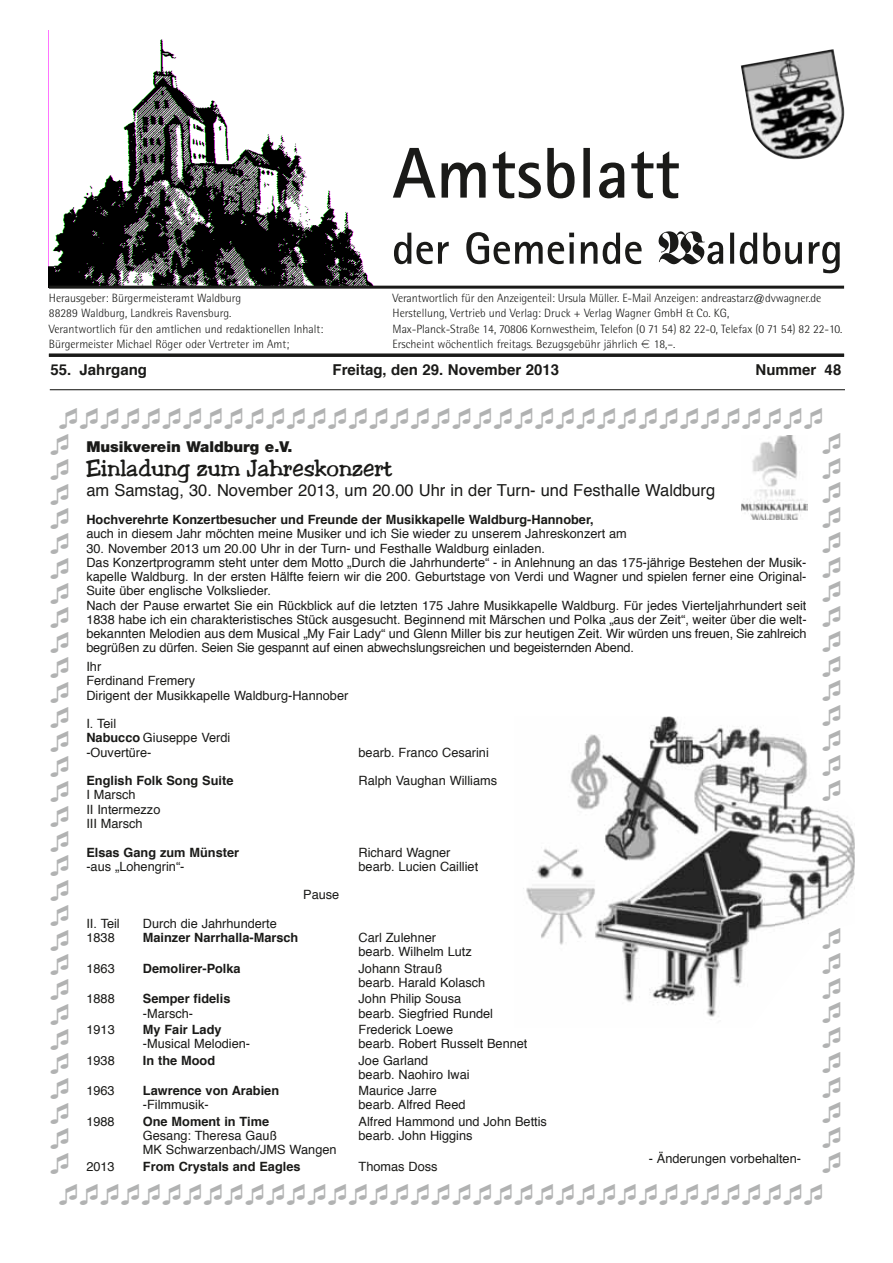
<style>
.page{position:relative;width:893px;height:1263px;background:#fff}
.page>*{position:absolute;margin:0;border:0;box-sizing:border-box;transform-origin:0 0}
.t1{font:30px/24.8px "Webdings";color:#b1b2b2;text-align:justify}
.t2{font:24px "Jester";color:#1a1a18}
.t3{font:16.5px "Helvetica";color:#1a1a18}
.t4{font:700 15px "Helvetica";color:#1a1a18}
.t5{font:900 15px "Helvetica Neue";color:#1a1a18}
.t6{font:12.75px/14.2px "Helvetica";color:#1a1a18}
.t7{font:700 12.75px "Helvetica";color:#1a1a18}
.t8{font:300 12px/15px "AT Rotis Semi Sans";color:#1a1a18}
.s1{font-family:"Eurofont";font-weight:400;font-size:10.5px}
.s2{font-weight:700}
</style>
<div class="page">
<hr style="left:50px;top:389px;width:795px;height:1px;background:#1a1a18">
<img style="left:49px;top:39px;width:331px;height:247px">
<hr style="left:49px;top:354px;width:795px;height:3px;background:#1a1a18">
<hr style="left:49px;top:286px;width:795px;height:3px;background:#1a1a18">
<img style="left:741px;top:49px;width:103px;height:110px">
<svg style="left:394px;top:231px;width:446px;height:42px"></svg>
<svg style="left:393px;top:148px;width:286px;height:50px"></svg>
<img style="left:741px;top:436px;width:66px;height:84px">
<img style="left:523px;top:716px;width:332px;height:301px">
<p class="t8" style="left:49px;top:292px;width:276px">Herausgeber: Bürgermeisteramt Waldburg<br>88289 Waldburg, Landkreis Ravensburg.<br>Verantwortlich für den amtlichen und redaktionellen Inhalt:<br>Bürgermeister Michael Röger oder Vertreter im Amt;</p>
<p class="t8" style="left:393px;top:292px;width:451px">Verantwortlich für den Anzeigenteil: Ursula Müller. E-Mail Anzeigen: andreastarz@dvwagner.de Herstellung, Vertrieb und Verlag: Druck + Verlag Wagner GmbH &amp; Co. KG,<br>Max-Planck-Straße 14, 70806 Kornwestheim, Telefon (0 71 54) 82 22-0, Telefax (0 71 54) 82 22-10.<br>Erscheint wöchentlich freitags. Bezugsgebühr jährlich <span class="s1">l</span> 18,–.</p>
<p class="t4" style="left:50px;top:363px;width:98px">55. Jahrgang</p>
<p class="t4" style="left:332px;top:363px;width:228px">Freitag, den 29. November 2013</p>
<p class="t4" style="left:755px;top:363px;width:87px">Nummer 48</p>
<h1 class="t1" style="left:54px;top:408px;width:777px">➢➢➢➢➢➢➢➢➢➢➢➢➢➢➢➢➢➢➢➢➢➢➢➢➢➢➢➢➢➢➢➢➢➢➢➢➢</h1>
<h1 class="t1" style="left:46px;top:434px;width:31px">➢ ➢ ➢ ➢ ➢ ➢ ➢ ➢ ➢ ➢ ➢ ➢ ➢ ➢ ➢ ➢ ➢ ➢ ➢ ➢ ➢ ➢ ➢ ➢ ➢ ➢ ➢ ➢ ➢ ➢</h1>
<h1 class="t1" style="left:818px;top:432px;width:31px">➢ ➢ ➢ ➢ ➢ ➢ ➢ ➢ ➢ ➢ ➢ ➢ ➢ ➢ ➢</h1>
<p class="t5" style="left:86px;top:441px;width:208px">Musikverein Waldburg e.V.</p>
<h2 class="t2" style="left:86px;top:454px;width:307px">Einladung zum Jahreskonzert</h2>
<p class="t3" style="left:86px;top:483px;width:630px">am Samstag, 30. November 2013, um 20.00 Uhr in der Turn- und Festhalle Waldburg</p>
<p class="t7" style="left:86px;top:514px;width:509px">Hochverehrte Konzertbesucher und Freunde der Musikkapelle Waldburg-Hannober,</p>
<p class="t6" style="left:86px;top:528px;width:542px">auch in diesem Jahr möchten meine Musiker und ich Sie wieder zu unserem Jahreskonzert am</p>
<p class="t6" style="left:86px;top:542px;width:722px">30. November 2013 um 20.00 Uhr in der Turn- und Festhalle Waldburg einladen.<br>Das Konzertprogramm steht unter dem Motto „Durch die Jahrhunderte“ - in Anlehnung an das 175-jährige Bestehen der Musik&shy;kapelle Waldburg. In der ersten Hälfte feiern wir die 200. Geburtstage von Verdi und Wagner und spielen ferner eine Original-Suite über englische Volkslieder.<br>Nach der Pause erwartet Sie ein Rückblick auf die letzten 175 Jahre Musikkapelle Waldburg. Für jedes Vierteljahrhundert seit 1838 habe ich ein charakteristisches Stück ausgesucht. Beginnend mit Märschen und Polka „aus der Zeit“, weiter über die welt&shy;bekannten Melodien aus dem Musical „My Fair Lady“ und Glenn Miller bis zur heutigen Zeit. Wir würden uns freuen, Sie zahlreich begrüßen zu dürfen. Seien Sie gespannt auf einen abwechslungsreichen und begeisternden Abend.</p>
<p class="t6" style="left:86px;top:661px;width:263px">Ihr<br>Ferdinand Fremery<br>Dirigent der Musikkapelle Waldburg-Hannober</p>
<p class="t6" style="left:86px;top:718px;width:146px">I. Teil<br><span class="s2">Nabucco</span> Giuseppe Verdi -Ouvertüre-</p>
<p class="t6" style="left:359px;top:746px;width:132px">bearb. Franco Cesarini</p>
<p class="t7" style="left:86px;top:775px;width:149px">English Folk Song Suite</p>
<p class="t6" style="left:359px;top:775px;width:140px">Ralph Vaughan Williams</p>
<p class="t6" style="left:86px;top:789px;width:76px">I Marsch<br>II Intermezzo<br>III Marsch</p>
<p class="t7" style="left:86px;top:847px;width:154px">Elsas Gang zum Münster</p>
<p class="t6" style="left:359px;top:846px;width:93px">Richard Wagner</p>
<p class="t6" style="left:86px;top:860px;width:100px">-aus „Lohengrin“-</p>
<p class="t6" style="left:359px;top:860px;width:121px">bearb. Lucien Cailliet</p>
<p class="t6" style="left:303px;top:889px;width:38px">Pause</p>
<p class="t6" style="left:86px;top:917px;width:35px">II. Teil</p>
<p class="t6" style="left:143px;top:917px;width:135px">Durch die Jahrhunderte</p>
<p class="t6" style="left:86px;top:931px;width:30px">1838</p>
<p class="t7" style="left:143px;top:932px;width:157px">Mainzer Narrhalla-Marsch</p>
<p class="t6" style="left:359px;top:931px;width:115px">Carl Zulehner bearb. Wilhelm Lutz</p>
<p class="t6" style="left:86px;top:962px;width:30px">1863</p>
<p class="t7" style="left:143px;top:963px;width:99px">Demolirer-Polka</p>
<p class="t6" style="left:359px;top:962px;width:128px">Johann Strauß<br>bearb. Harald Kolasch</p>
<p class="t6" style="left:86px;top:993px;width:30px">1888</p>
<p class="t7" style="left:143px;top:993px;width:89px">Semper fidelis</p>
<p class="t6" style="left:359px;top:993px;width:104px">John Philip Sousa</p>
<p class="t6" style="left:143px;top:1007px;width:52px">-Marsch-</p>
<p class="t6" style="left:359px;top:1007px;width:136px">bearb. Siegfried Rundel</p>
<p class="t6" style="left:86px;top:1023px;width:30px">1913</p>
<p class="t7" style="left:143px;top:1024px;width:80px">My Fair Lady</p>
<p class="t6" style="left:359px;top:1023px;width:96px">Frederick Loewe</p>
<p class="t6" style="left:143px;top:1037px;width:109px">-Musical Melodien-</p>
<p class="t6" style="left:359px;top:1037px;width:170px">bearb. Robert Russelt Bennet</p>
<p class="t6" style="left:86px;top:1054px;width:30px">1938</p>
<p class="t7" style="left:143px;top:1055px;width:74px">In the Mood</p>
<p class="t6" style="left:359px;top:1054px;width:113px">Joe Garland<br>bearb. Naohiro Iwai</p>
<p class="t6" style="left:86px;top:1084px;width:30px">1963</p>
<p class="t7" style="left:143px;top:1085px;width:138px">Lawrence von Arabien</p>
<p class="t6" style="left:359px;top:1084px;width:80px">Maurice Jarre</p>
<p class="t6" style="left:143px;top:1099px;width:67px">-Filmmusik-</p>
<p class="t6" style="left:359px;top:1099px;width:108px">bearb. Alfred Reed</p>
<p class="t6" style="left:86px;top:1115px;width:30px">1988</p>
<p class="t7" style="left:143px;top:1116px;width:128px">One Moment in Time</p>
<p class="t6" style="left:359px;top:1115px;width:190px">Alfred Hammond und John Bettis</p>
<p class="t6" style="left:143px;top:1129px;width:136px">Gesang: Theresa Gauß</p>
<p class="t6" style="left:359px;top:1129px;width:116px">bearb. John Higgins</p>
<p class="t6" style="left:143px;top:1144px;width:195px">MK Schwarzenbach/JMS Wangen</p>
<p class="t6" style="left:86px;top:1160px;width:30px">2013</p>
<p class="t7" style="left:143px;top:1161px;width:159px">From Crystals and Eagles</p>
<p class="t6" style="left:359px;top:1160px;width:80px">Thomas Doss</p>
<h1 class="t1" style="left:818px;top:928px;width:31px">➢ ➢ ➢ ➢ ➢ ➢ ➢ ➢ ➢</h1>
<p class="t6" style="left:649px;top:1153px;width:154px">- Änderungen vorbehalten-</p>
<h1 class="t1" style="left:54px;top:1183px;width:777px">➢➢➢➢➢➢➢➢➢➢➢➢➢➢➢➢➢➢➢➢➢➢➢➢➢➢➢➢➢➢➢➢➢➢➢➢➢</h1>
</div>
